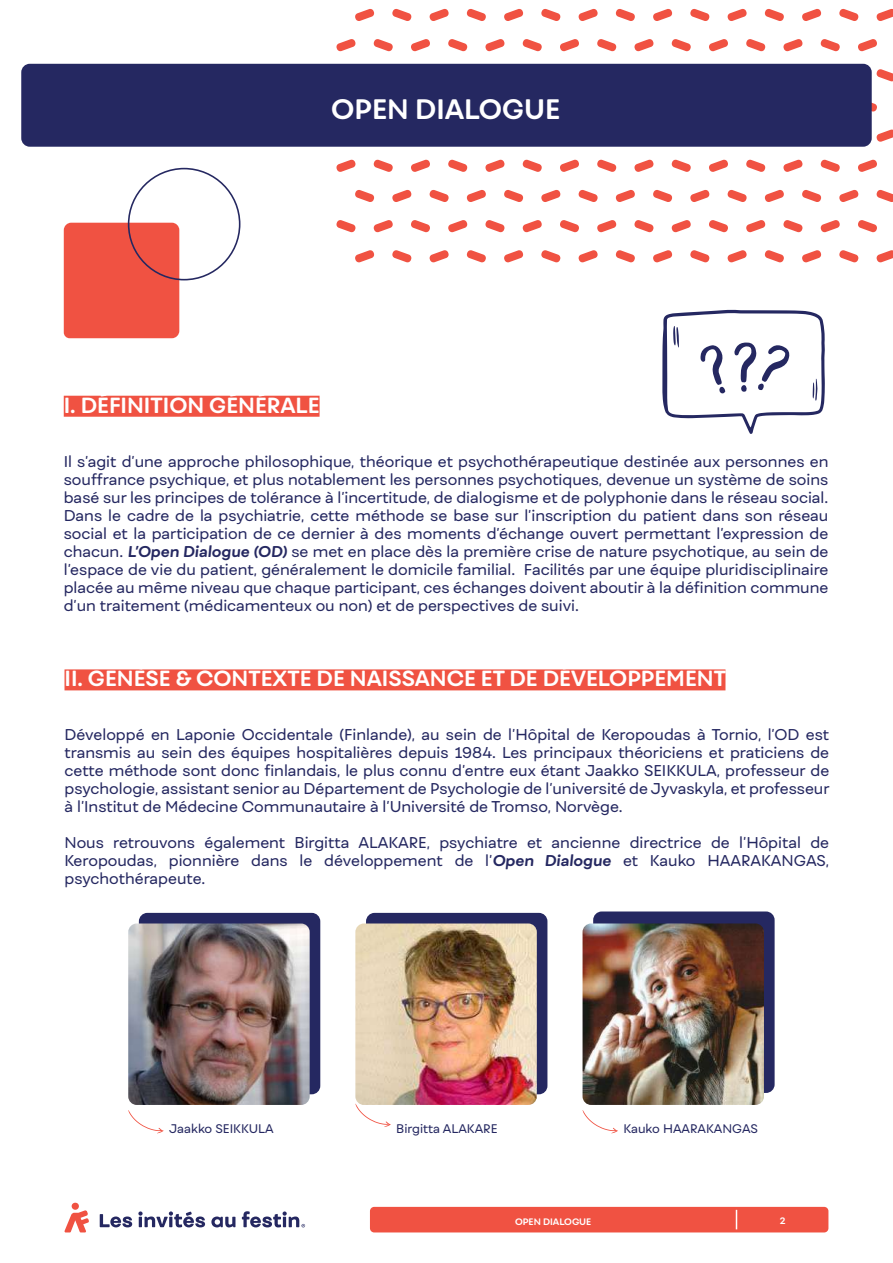
<style>
.page{position:relative;width:893px;height:1263px;background:#fff}
.page>*{position:absolute;margin:0;border:0;box-sizing:border-box;transform-origin:0 0}
.t1{font:700 27px "Fibra One";color:#fff}
.t2{font:700 21px "Fibra One";color:#fff}
.t3{font:15px/18px "Fibra One";color:#252861;text-align:justify}
.t4{font:12px "Fibra One";color:#252861}
.t5{font:700 9px "Fibra One";color:#fff}
.s1{font-weight:700;font-style:italic}
</style>
<div class="page">
<svg style="left:64px;top:1210px;width:25px;height:22px"></svg>
<div style="left:72px;top:1203px;width:7px;height:7px;background:#f05242;border-radius:50%"></div>
<svg style="left:100px;top:1214px;width:32px;height:13px"></svg>
<svg style="left:211px;top:1216px;width:24px;height:11px"></svg>
<svg style="left:138px;top:1211px;width:67px;height:16px"></svg>
<svg style="left:242px;top:1211px;width:63px;height:16px"></svg>
<div style="left:370px;top:1207px;width:458px;height:25px;background:#f05242;border-radius:4px"></div>
<svg style="left:736px;top:1210px;width:1px;height:19px"></svg>
<div style="left:139px;top:913px;width:181px;height:181px;background:#252861;border-radius:9px"></div>
<div style="left:366px;top:913px;width:181px;height:181px;background:#252861;border-radius:9px"></div>
<div style="left:593px;top:911px;width:182px;height:182px;background:#252861;border-radius:9px"></div>
<svg style="left:64px;top:168px;width:176px;height:170px"></svg>
<svg style="left:466px;top:250px;width:20px;height:13px"></svg>
<svg style="left:429px;top:250px;width:20px;height:13px"></svg>
<svg style="left:392px;top:250px;width:20px;height:13px"></svg>
<svg style="left:355px;top:250px;width:20px;height:13px"></svg>
<svg style="left:485px;top:220px;width:20px;height:13px"></svg>
<svg style="left:448px;top:220px;width:20px;height:13px"></svg>
<svg style="left:411px;top:220px;width:19px;height:13px"></svg>
<svg style="left:373px;top:220px;width:20px;height:13px"></svg>
<svg style="left:336px;top:220px;width:20px;height:13px"></svg>
<svg style="left:504px;top:190px;width:20px;height:12px"></svg>
<svg style="left:466px;top:190px;width:20px;height:12px"></svg>
<svg style="left:429px;top:190px;width:20px;height:12px"></svg>
<svg style="left:392px;top:189px;width:20px;height:13px"></svg>
<svg style="left:355px;top:190px;width:20px;height:12px"></svg>
<svg style="left:522px;top:159px;width:20px;height:13px"></svg>
<svg style="left:485px;top:159px;width:20px;height:13px"></svg>
<svg style="left:448px;top:159px;width:20px;height:13px"></svg>
<svg style="left:411px;top:159px;width:19px;height:13px"></svg>
<svg style="left:373px;top:159px;width:20px;height:13px"></svg>
<svg style="left:336px;top:159px;width:20px;height:13px"></svg>
<svg style="left:597px;top:39px;width:20px;height:13px"></svg>
<svg style="left:560px;top:39px;width:19px;height:13px"></svg>
<svg style="left:522px;top:39px;width:20px;height:13px"></svg>
<svg style="left:485px;top:39px;width:20px;height:13px"></svg>
<svg style="left:448px;top:39px;width:20px;height:13px"></svg>
<svg style="left:411px;top:39px;width:19px;height:13px"></svg>
<svg style="left:373px;top:39px;width:20px;height:13px"></svg>
<svg style="left:336px;top:39px;width:20px;height:13px"></svg>
<svg style="left:615px;top:9px;width:20px;height:12px"></svg>
<svg style="left:578px;top:8px;width:20px;height:13px"></svg>
<svg style="left:541px;top:8px;width:20px;height:13px"></svg>
<svg style="left:504px;top:9px;width:20px;height:12px"></svg>
<svg style="left:466px;top:9px;width:20px;height:12px"></svg>
<svg style="left:429px;top:8px;width:20px;height:13px"></svg>
<svg style="left:392px;top:8px;width:20px;height:13px"></svg>
<svg style="left:355px;top:9px;width:20px;height:12px"></svg>
<svg style="left:876px;top:250px;width:17px;height:13px"></svg>
<svg style="left:839px;top:250px;width:20px;height:13px"></svg>
<svg style="left:802px;top:250px;width:20px;height:13px"></svg>
<svg style="left:764px;top:250px;width:20px;height:13px"></svg>
<svg style="left:727px;top:250px;width:20px;height:13px"></svg>
<svg style="left:690px;top:250px;width:20px;height:13px"></svg>
<svg style="left:653px;top:250px;width:20px;height:13px"></svg>
<svg style="left:615px;top:250px;width:20px;height:13px"></svg>
<svg style="left:578px;top:250px;width:20px;height:13px"></svg>
<svg style="left:541px;top:250px;width:20px;height:13px"></svg>
<svg style="left:504px;top:250px;width:20px;height:13px"></svg>
<svg style="left:858px;top:220px;width:19px;height:13px"></svg>
<svg style="left:820px;top:220px;width:20px;height:13px"></svg>
<svg style="left:783px;top:220px;width:20px;height:13px"></svg>
<svg style="left:746px;top:220px;width:20px;height:13px"></svg>
<svg style="left:709px;top:220px;width:19px;height:13px"></svg>
<svg style="left:671px;top:220px;width:20px;height:13px"></svg>
<svg style="left:634px;top:220px;width:20px;height:13px"></svg>
<svg style="left:597px;top:220px;width:20px;height:13px"></svg>
<svg style="left:560px;top:220px;width:19px;height:13px"></svg>
<svg style="left:522px;top:220px;width:20px;height:13px"></svg>
<svg style="left:876px;top:190px;width:17px;height:12px"></svg>
<svg style="left:839px;top:189px;width:20px;height:13px"></svg>
<svg style="left:802px;top:190px;width:20px;height:12px"></svg>
<svg style="left:764px;top:190px;width:20px;height:12px"></svg>
<svg style="left:727px;top:190px;width:20px;height:12px"></svg>
<svg style="left:690px;top:189px;width:20px;height:13px"></svg>
<svg style="left:653px;top:190px;width:20px;height:12px"></svg>
<svg style="left:615px;top:190px;width:20px;height:12px"></svg>
<svg style="left:578px;top:190px;width:20px;height:12px"></svg>
<svg style="left:541px;top:189px;width:20px;height:13px"></svg>
<svg style="left:858px;top:159px;width:19px;height:13px"></svg>
<svg style="left:820px;top:159px;width:20px;height:13px"></svg>
<svg style="left:783px;top:159px;width:20px;height:13px"></svg>
<svg style="left:746px;top:159px;width:20px;height:13px"></svg>
<svg style="left:709px;top:159px;width:19px;height:13px"></svg>
<svg style="left:671px;top:159px;width:20px;height:13px"></svg>
<svg style="left:634px;top:159px;width:20px;height:13px"></svg>
<svg style="left:597px;top:159px;width:20px;height:13px"></svg>
<svg style="left:560px;top:159px;width:19px;height:13px"></svg>
<svg style="left:876px;top:129px;width:17px;height:13px"></svg>
<svg style="left:872px;top:103px;width:5px;height:9px"></svg>
<svg style="left:876px;top:69px;width:17px;height:13px"></svg>
<svg style="left:858px;top:39px;width:19px;height:13px"></svg>
<svg style="left:820px;top:39px;width:20px;height:13px"></svg>
<svg style="left:783px;top:39px;width:20px;height:13px"></svg>
<svg style="left:746px;top:39px;width:20px;height:13px"></svg>
<svg style="left:709px;top:39px;width:19px;height:13px"></svg>
<svg style="left:671px;top:39px;width:20px;height:13px"></svg>
<svg style="left:634px;top:39px;width:20px;height:13px"></svg>
<svg style="left:876px;top:8px;width:17px;height:13px"></svg>
<svg style="left:839px;top:8px;width:20px;height:13px"></svg>
<svg style="left:802px;top:9px;width:20px;height:12px"></svg>
<svg style="left:764px;top:9px;width:20px;height:12px"></svg>
<svg style="left:727px;top:8px;width:20px;height:13px"></svg>
<svg style="left:690px;top:8px;width:20px;height:13px"></svg>
<svg style="left:653px;top:9px;width:20px;height:12px"></svg>
<div style="left:21px;top:64px;width:851px;height:83px;background:#252861;border-radius:9px"></div>
<div style="left:64px;top:396px;width:256px;height:21px;background:#f05242"></div>
<div style="left:65px;top:669px;width:660px;height:21px;background:#f05242"></div>
<svg style="left:662px;top:309px;width:163px;height:125px"></svg>
<img style="left:128px;top:923px;width:182px;height:182px">
<img style="left:355px;top:923px;width:182px;height:182px">
<img style="left:582px;top:923px;width:182px;height:182px">
<svg style="left:128px;top:1110px;width:36px;height:23px"></svg>
<svg style="left:355px;top:1103px;width:36px;height:24px"></svg>
<svg style="left:582px;top:1110px;width:36px;height:23px"></svg>
<h1 class="t1" style="left:331px;top:92px;width:230px">OPEN DIALOGUE</h1>
<h2 class="t2" style="left:64px;top:392px;width:257px">I. DÉFINITION GÉNÉRALE</h2>
<p class="t3" style="left:64px;top:452px;width:766px">Il s’agit d’une approche philosophique, théorique et psychothérapeutique destinée aux personnes en souffrance psychique, et plus notablement les personnes psychotiques, devenue un système de soins basé sur les principes de tolérance à l’incertitude, de dialogisme et de polyphonie dans le réseau social.<br>Dans le cadre de la psychiatrie, cette méthode se base sur l’inscription du patient dans son réseau social et la participation de ce dernier à des moments d’échange ouvert permettant l’expression de chacun. <span class="s1">L’Open Dialogue (OD)</span> se met en place dès la première crise de nature psychotique, au sein de l’espace de vie du patient, généralement le domicile familial. Facilités par une équipe pluridisciplinaire placée au même niveau que chaque participant, ces échanges doivent aboutir à la définition commune d’un traitement (médicamenteux ou non) et de perspectives de suivi.</p>
<h2 class="t2" style="left:65px;top:665px;width:663px">II. GENÈSE &amp; CONTEXTE DE NAISSANCE ET DE DÉVELOPPEMENT</h2>
<p class="t3" style="left:65px;top:726px;width:767px">Développé en Laponie Occidentale (Finlande), au sein de l’Hôpital de Keropoudas à Tornio, l’OD est transmis au sein des équipes hospitalières depuis 1984. Les principaux théoriciens et praticiens de cette méthode sont donc finlandais, le plus connu d’entre eux étant Jaakko SEIKKULA, professeur de psychologie, assistant senior au Département de Psychologie de l’université de Jyvaskyla, et professeur à l’Institut de Médecine Communautaire à l’Université de Tromso, Norvège.</p>
<p class="t3" style="left:65px;top:834px;width:766px">Nous retrouvons également Birgitta ALAKARE, psychiatre et ancienne directrice de l’Hôpital de Keropoudas, pionnière dans le développement de l’<span class="s1">Open Dialogue</span> et Kauko HAARAKANGAS, psychothérapeute.</p>
<p class="t4" style="left:169px;top:1121px;width:106px">Jaakko SEIKKULA</p>
<p class="t4" style="left:396px;top:1121px;width:103px">Birgitta ALAKARE</p>
<p class="t4" style="left:623px;top:1121px;width:136px">Kauko HAARAKANGAS</p>
<p class="t5" style="left:515px;top:1216px;width:78px">OPEN DIALOGUE</p>
<p class="t5" style="left:780px;top:1215px;width:7px">2</p>
</div>
